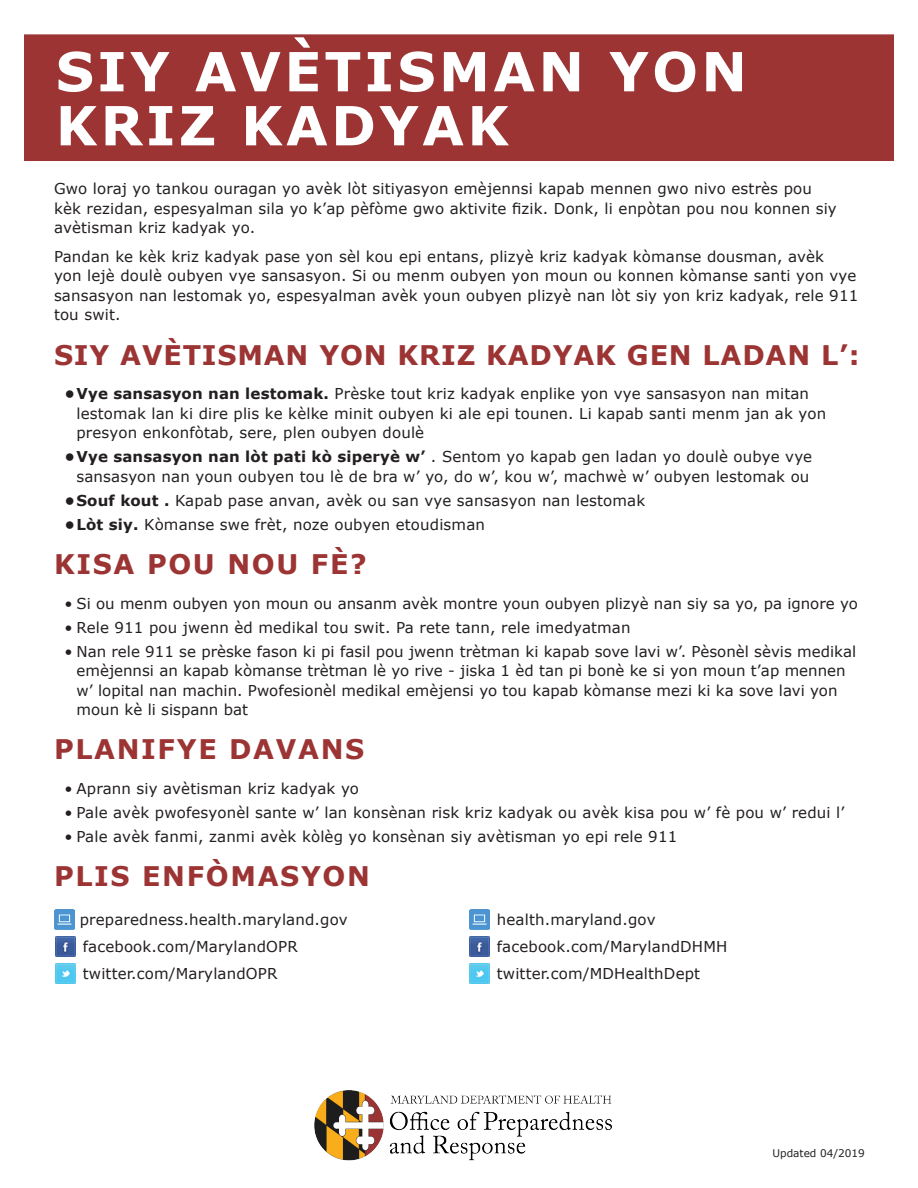
<style>
.page{position:relative;width:918px;height:1188px;background:#fff}
.page>*{position:absolute;margin:0;border:0;box-sizing:border-box;transform-origin:0 0}
.t1{font:700 54px/54px "Verdana";letter-spacing:.06em;color:#fff}
.t2{font:700 27px "Verdana";letter-spacing:.06em;color:#9c3434}
.t3{font:700 27px "Verdana";letter-spacing:.03em;color:#9c3434}
.t4{font:15px/19.5px "Verdana";letter-spacing:.01em;color:#231f20}
.t5{font:10.5px "Verdana";color:#231f20}
.s1{font-weight:700}
</style>
<div class="page">
<div style="left:24px;top:34px;width:870px;height:127px;background:#9c3434;border:2px solid #9c3434"></div>
<img style="left:314px;top:1090px;width:297px;height:71px">
<img style="left:54px;top:910px;width:20px;height:20px">
<img style="left:56px;top:937px;width:20px;height:20px">
<img style="left:56px;top:964px;width:20px;height:20px">
<img style="left:470px;top:910px;width:20px;height:20px">
<img style="left:470px;top:937px;width:20px;height:20px">
<img style="left:470px;top:964px;width:20px;height:20px">
<p class="t1" style="left:56px;top:44px;width:693px">SIY AVÈTISMAN YON<br>KRIZ KADYAK</p>
<p class="t4" style="left:54px;top:179px;width:784px">Gwo loraj yo tankou ouragan yo avèk lòt sitiyasyon emèjennsi kapab mennen gwo nivo estrès pou kèk rezidan, espesyalman sila yo k’ap pèfòme gwo aktivite fizik. Donk, li enpòtan pou nou konnen siy avètisman kriz kadyak yo.</p>
<p class="t4" style="left:54px;top:247px;width:806px">Pandan ke kèk kriz kadyak pase yon sèl kou epi entans, plizyè kriz kadyak kòmanse dousman, avèk<br>yon lejè doulè oubyen vye sansasyon. Si ou menm oubyen yon moun ou konnen kòmanse santi yon vye sansasyon nan lestomak yo, espesyalman avèk youn oubyen plizyè nan lòt siy yon kriz kadyak, rele 911 tou swit.</p>
<p class="t3" style="left:54px;top:336px;width:807px">SIY AVÈTISMAN YON KRIZ KADYAK GEN LADAN L’:</p>
<p class="t4" style="left:76px;top:384px;width:751px;text-indent:-12px"><span class="s1">• Vye sansasyon nan lestomak.</span> Prèske tout kriz kadyak enplike yon vye sansasyon nan mitan lestomak lan ki dire plis ke kèlke minit oubyen ki ale epi tounen. Li kapab santi menm jan ak yon presyon enkonfòtab, sere, plen oubyen doulè</p>
<p class="t4" style="left:64px;top:447px;width:749px;text-align:right"><span class="s1">• Vye sansasyon nan lòt pati kò siperyè w’</span> . Sentom yo kapab gen ladan yo doulè oubye vye sansasyon nan youn oubyen tou lè de bra w’ yo, do w’, kou w’, machwè w’ oubyen lestomak ou</p>
<p class="t4" style="left:64px;top:491px;width:582px"><span class="s1">• Souf kout .</span> Kapab pase anvan, avèk ou san vye sansasyon nan lestomak</p>
<p class="t4" style="left:64px;top:515px;width:422px"><span class="s1">• Lòt siy.</span> Kòmanse swe frèt, noze oubyen etoudisman</p>
<p class="t2" style="left:54px;top:545px;width:314px">KISA POU NOU FÈ?</p>
<p class="t4" style="left:64px;top:593px;width:795px">• Si ou menm oubyen yon moun ou ansanm avèk montre youn oubyen plizyè nan siy sa yo, pa ignore yo</p>
<p class="t4" style="left:64px;top:617px;width:568px">• Rele 911 pou jwenn èd medikal tou swit. Pa rete tann, rele imedyatman</p>
<p class="t4" style="left:76px;top:641px;width:781px;text-indent:-12px">• Nan rele 911 se prèske fason ki pi fasil pou jwenn trètman ki kapab sove lavi w’. Pèsonèl sèvis medikal emèjennsi an kapab kòmanse trètman lè yo rive - jiska 1 èd tan pi bonè ke si yon moun t’ap mennen w’ lopital nan machin. Pwofesionèl medikal emèjensi yo tou kapab kòmanse mezi ki ka sove lavi yon moun kè li sispann bat</p>
<p class="t2" style="left:54px;top:730px;width:312px">PLANIFYE DAVANS</p>
<p class="t4" style="left:64px;top:779px;width:296px">• Aprann siy avètisman kriz kadyak yo</p>
<p class="t4" style="left:64px;top:803px;width:782px">• Pale avèk pwofesyonèl sante w’ lan konsènan risk kriz kadyak ou avèk kisa pou w’ fè pou w’ redui l’</p>
<p class="t4" style="left:64px;top:827px;width:614px">• Pale avèk fanmi, zanmi avèk kòlèg yo konsènan siy avètisman yo epi rele 911</p>
<p class="t2" style="left:54px;top:857px;width:318px">PLIS ENFÒMASYON</p>
<p class="t4" style="left:80px;top:910px;width:269px">preparedness.health.maryland.gov</p>
<p class="t4" style="left:83px;top:937px;width:216px">facebook.com/MarylandOPR</p>
<p class="t4" style="left:83px;top:964px;width:196px">twitter.com/MarylandOPR</p>
<p class="t4" style="left:497px;top:910px;width:160px">health.maryland.gov</p>
<p class="t4" style="left:497px;top:937px;width:232px">facebook.com/MarylandDHMH</p>
<p class="t4" style="left:497px;top:964px;width:205px">twitter.com/MDHealthDept</p>
<p class="t5" style="left:772px;top:1146px;width:94px">Updated 04/2019</p>
</div>
